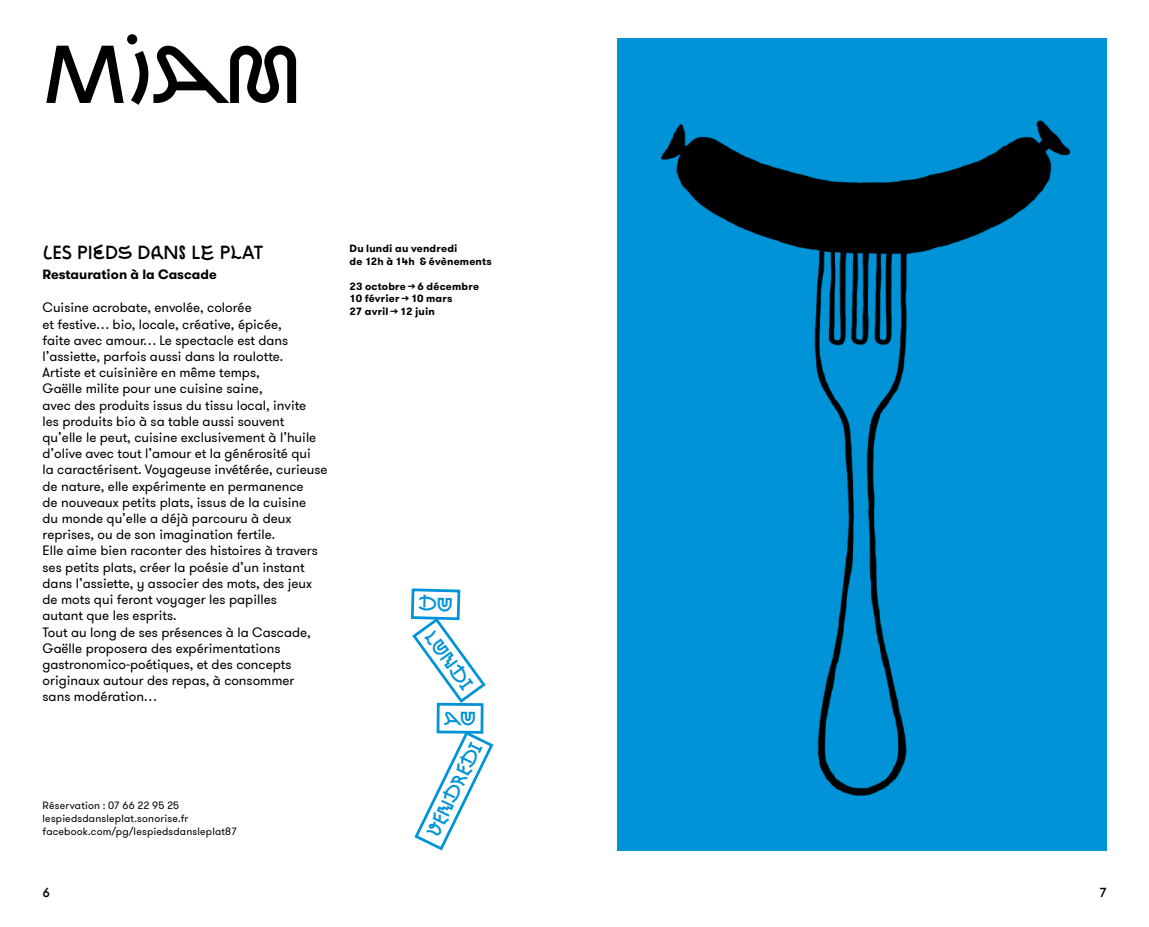
<style>
.page{position:relative;width:1149px;height:927px;background:#fff}
.page>*{position:absolute;margin:0;border:0;box-sizing:border-box;transform-origin:0 0}
.t1{font:84px "ZIGZAG Not Rounded";color:#000}
.t2{font:19.5px "ZIGZAG Not Rounded";color:#000}
.t3{font:19.5px "ZIGZAG Not Rounded";color:#0093d7}
.t4{font:13.5px/16.2px "GT Walsheim";color:#000}
.t5{font:700 13.5px "GT Walsheim";color:#000}
.t6{font:13.5px "ZIGZAG Not Rounded";color:#000}
.t7{font:10.5px/12.6px "GT Walsheim";letter-spacing:.015em;color:#000}
.t8{font:700 10.5px/12.6px "GT Walsheim";letter-spacing:.02em;color:#000}
</style>
<div class="page">
<img style="left:617px;top:47px;width:489px;height:803px">
<svg style="left:414px;top:729px;width:80px;height:122px"></svg>
<div style="left:438px;top:704px;width:44px;height:28px;background:#fff"></div>
<div style="left:436px;top:703px;width:47px;height:31px;border:3px solid #0093d7"></div>
<svg style="left:410px;top:588px;width:76px;height:117px"></svg>
<h1 class="t1" style="left:43px;top:25px;width:261px">MIAM</h1>
<h2 class="t2" style="left:43px;top:241px;width:211px">LES PI EDS DANS LE PLAT</h2>
<p class="t5" style="left:43px;top:266px;width:176px">Restauration à la Cascade</p>
<p class="t4" style="left:43px;top:300px;width:286px">Cuisine acrobate, envolée, colorée<br>et festive… bio, locale, créative, épicée,<br>faite avec amour… Le spectacle est dans l’assiette, parfois aussi dans la roulotte.<br>Artiste et cuisinière en même temps,<br>Gaëlle milite pour une cuisine saine,<br>avec des produits issus du tissu local, invite<br>les produits bio à sa table aussi souvent qu’elle le peut, cuisine exclusivement à l’huile d’olive avec tout l’amour et la générosité qui<br>la caractérisent. Voyageuse invétérée, curieuse de nature, elle expérimente en permanence<br>de nouveaux petits plats, issus de la cuisine<br>du monde qu’elle a déjà parcouru à deux reprises, ou de son imagination fertile.<br>Elle aime bien raconter des histoires à travers ses petits plats, créer la poésie d’un instant dans l’assiette, y associer des mots, des jeux de mots qui feront voyager les papilles<br>autant que les esprits.<br>Tout au long de ses présences à la Cascade, Gaëlle proposera des expérimentations gastronomico-poétiques, et des concepts originaux autour des repas, à consommer<br>sans modération…</p>
<p class="t7" style="left:43px;top:800px;width:196px">Réservation : 07 66 22 95 25 lespiedsdansleplat.sonorise.fr facebook.com/pg/lespiedsdansleplat87</p>
<p class="t8" style="left:349px;top:242px;width:144px">Du lundi au vendredi<br>de 12h à 14h &amp; évènements</p>
<p class="t8" style="left:349px;top:280px;width:131px">23 octobre → 6 décembre<br>10 février → 10 mars<br>27 avril → 12 juin</p>
<h2 class="t3" style="left:438px;top:626px;width:69px;rotate:54deg">LUND I</h2>
<h2 class="t3" style="left:444px;top:707px;width:34px">AU</h2>
<h2 class="t3" style="left:422px;top:830px;width:104px;rotate:-64deg">VEND RED I</h2>
<p class="t6" style="left:43px;top:885px;width:9px">6</p>
<p class="t6" style="left:1099px;top:885px;width:8px">7</p>
</div>
